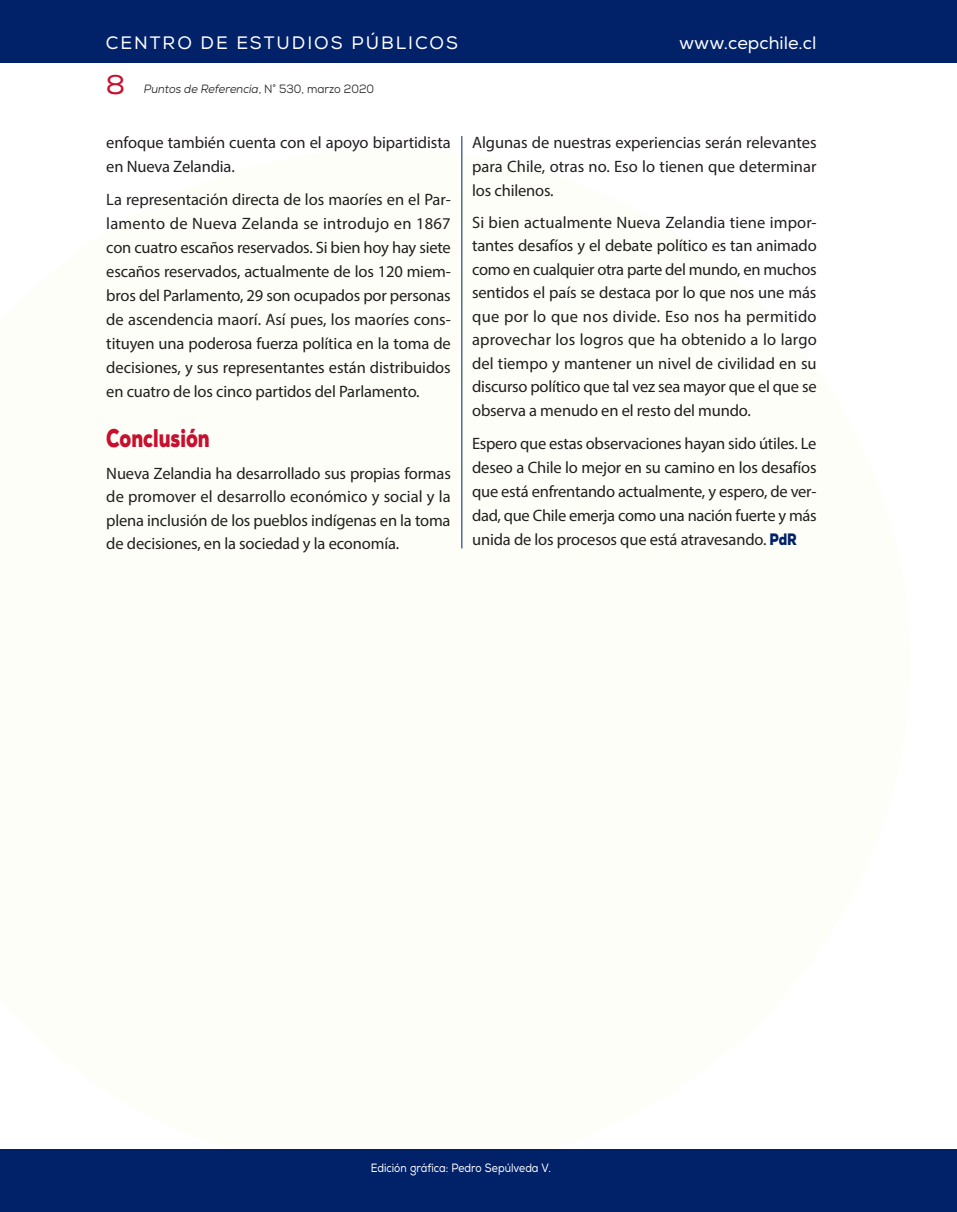
<style>
.page{position:relative;width:957px;height:1212px;background:#fff}
.page>*{position:absolute;margin:0;border:0;box-sizing:border-box;transform-origin:0 0}
.t1{font:27px "Nexa";color:#c8102e}
._12_sub1{font:900 25.5px "Nexa";color:#c8102e;scale:.75 1}
.t2{font:18px "Nexa";letter-spacing:.11em;color:#fff}
.t3{font:18px "Nexa";color:#fff}
._07_texto_GENERAL{font:16.5px/24px "Myriad Pro";letter-spacing:-.01em;color:#231f20;text-align:justify}
.t4{font:italic 12px "Nexa";color:#231f20;scale:.93 1}
.t5{font:12px "Nexa";color:#fff;scale:.87 1}
.s1{font-style:normal}
.s2{font-family:"Nexa";font-weight:900;color:#012169}
</style>
<div class="page">
<div style="left:0;top:0;width:957px;height:63px;background:#012169"></div>
<div style="left:0;top:1149px;width:957px;height:63px;background:#012169"></div>
<hr style="left:461px;top:136px;width:1px;height:412px;background:#012169">
<p class="t2" style="left:106px;top:32px;width:354px">CENTRO DE ESTUDIOS PÚBLICOS</p>
<p class="t4" style="left:144px;top:82px;width:249px">Puntos de Referencia<span class="s1">, N° 530, marzo 2020</span></p>
<h1 class="t1" style="left:106px;top:69px;width:21px">8</h1>
<p class="t3" style="left:679px;top:32px;width:139px">www.cepchile.cl</p>
<p class="_07_texto_GENERAL" style="left:106px;top:131px;width:346px">enfoque también cuenta con el apoyo bipartidista en Nueva Zelandia.</p>
<p class="_07_texto_GENERAL" style="left:106px;top:187px;width:346px">La representación directa de los maoríes en el Par&shy;lamento de Nueva Zelanda se introdujo en 1867 con cuatro escaños reservados. Si bien hoy hay siete escaños reservados, actualmente de los 120 miem&shy;bros del Parlamento, 29 son ocupados por personas de ascendencia maorí. Así pues, los maoríes cons&shy;tituyen una poderosa fuerza política en la toma de decisiones, y sus representantes están distribuidos en cuatro de los cinco partidos del Parlamento.</p>
<p class="_12_sub1" style="left:106px;top:421px;width:139px">Conclusión</p>
<p class="_07_texto_GENERAL" style="left:106px;top:461px;width:346px;line-height:23.5px">Nueva Zelandia ha desarrollado sus propias formas de promover el desarrollo económico y social y la plena inclusión de los pueblos indígenas en la toma de decisiones, en la sociedad y la economía.</p>
<p class="_07_texto_GENERAL" style="left:472px;top:131px;width:346px;line-height:23.5px">Algunas de nuestras experiencias serán relevantes para Chile, otras no. Eso lo tienen que determinar los chilenos.</p>
<p class="_07_texto_GENERAL" style="left:472px;top:210px;width:346px;line-height:23.5px">Si bien actualmente Nueva Zelandia tiene impor&shy;tantes desafíos y el debate político es tan animado como en cualquier otra parte del mundo, en muchos sentidos el país se destaca por lo que nos une más que por lo que nos divide. Eso nos ha permitido aprovechar los logros que ha obtenido a lo largo del tiempo y mantener un nivel de civilidad en su discurso político que tal vez sea mayor que el que se observa a menudo en el resto del mundo.</p>
<p class="_07_texto_GENERAL" style="left:472px;top:431px;width:346px">Espero que estas observaciones hayan sido útiles. Le deseo a Chile lo mejor en su camino en los desafíos que está enfrentando actualmente, y espero, de ver&shy;dad, que Chile emerja como una nación fuerte y más unida de los procesos que está atravesando. <span class="s2">PdR</span></p>
<p class="t5" style="left:371px;top:1161px;width:209px">Edición gráfica: Pedro Sepúlveda V.</p>
</div>
